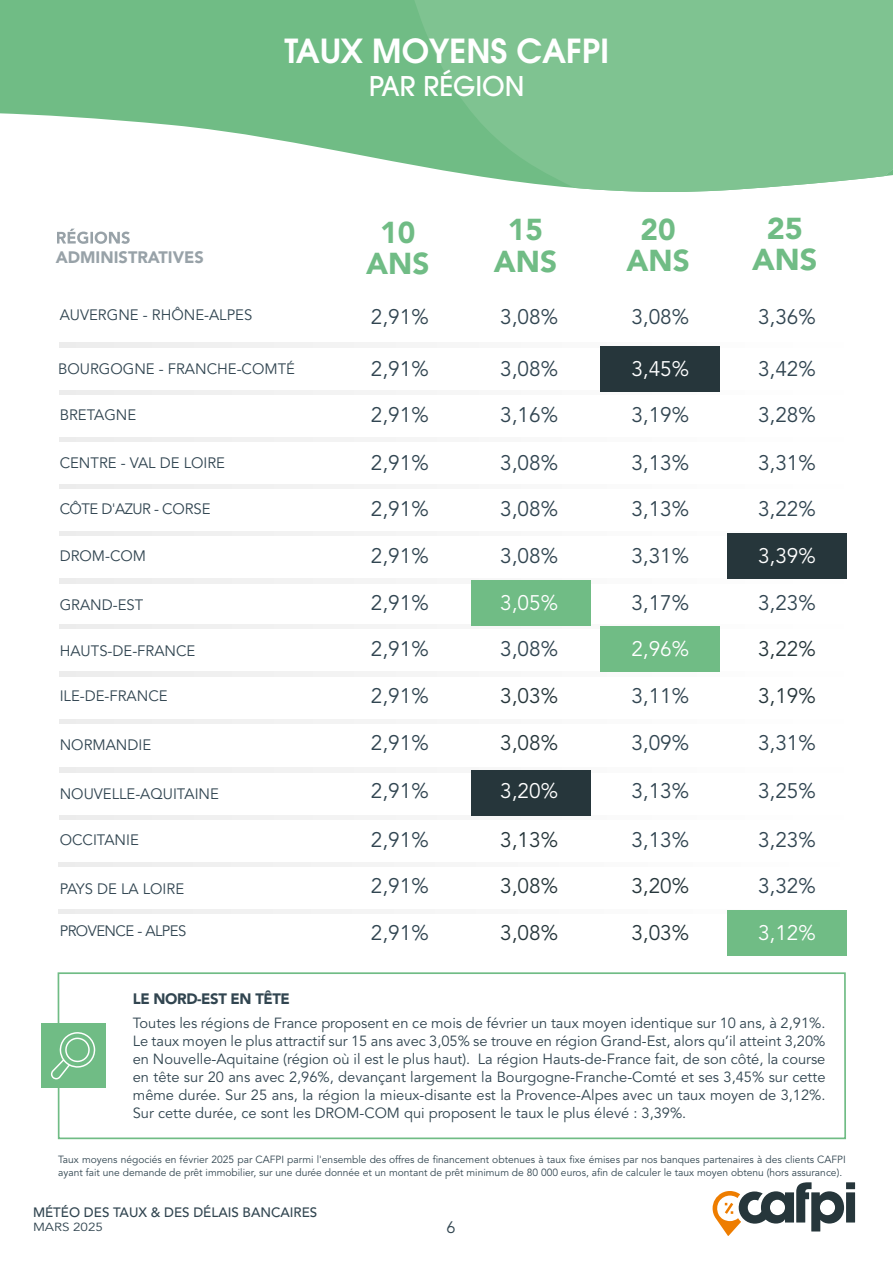
<style>
.page{position:relative;width:893px;height:1263px;background:#fff}
.page>*{position:absolute;margin:0;border:0;box-sizing:border-box;transform-origin:0 0}
.t1{font:600 33px "ITC Avant Garde Std";color:#fff}
.t2{font:900 30px/31.5px "Avenir LT Pro";color:#70bc85;text-align:center}
.t3{font:500 27px "ITC Avant Garde Std";color:#fff}
.t4{font:21px "Avenir LT Pro";color:#314551}
.t5{font:21px "Avenir LT Pro";color:#26363b}
.t6{font:21px "Avenir LT Pro";color:#fff}
.t7{font:900 16.5px "Avenir LT Pro";color:#98a2a8}
.t8{font:16.5px "Avenir LT Pro";color:#314550}
.t9{font:15px "Avenir LT Pro";color:#314551}
.t10{font:900 15px "Avenir LT Pro";letter-spacing:-.025em;color:#314550}
.t11{font:14.7px/18px "Avenir LT Pro";color:#314550;text-align:justify}
.t12{font:500 13.5px "Avenir LT Pro";color:#314550}
.t13{font:11.7px "Avenir LT Pro";color:#314550;scale:1.14 1}
.t14{font:10.35px/12.9px "Avenir LT Pro";color:#314550}
</style>
<div class="page">
<svg style="left:0;top:0;width:414px;height:165px;fill:#70bc85"></svg>
<svg style="left:414px;top:0;width:479px;height:192px;background:#82c494"></svg>
<svg style="left:57px;top:229px;width:73px;height:15px"></svg>
<svg style="left:713px;top:1182px;width:142px;height:54px"></svg>
<hr style="left:59px;top:343px;width:817px;height:4px;background:#f6f6f6">
<hr style="left:59px;top:390px;width:817px;height:4px;background:#f6f6f6">
<hr style="left:59px;top:532px;width:817px;height:4px;background:#f5f5f5">
<hr style="left:59px;top:437px;width:817px;height:4px;background:#f6f6f6">
<div style="left:59px;top:484px;width:817px;height:5px;background:#f6f6f6"></div>
<hr style="left:59px;top:579px;width:817px;height:4px;background:#f5f5f5">
<hr style="left:59px;top:625px;width:817px;height:4px;background:#f4f4f4">
<hr style="left:59px;top:768px;width:817px;height:4px;background:#f5f5f5">
<hr style="left:59px;top:672px;width:817px;height:4px;background:#f6f6f6">
<hr style="left:59px;top:719px;width:817px;height:4px;background:#f6f6f6">
<hr style="left:59px;top:815px;width:817px;height:4px;background:#f6f6f6">
<hr style="left:59px;top:862px;width:812px;height:4px;background:#f6f6f6">
<div style="left:59px;top:909px;width:812px;height:5px;background:#f4f4f4"></div>
<div style="left:600px;top:627px;width:119px;height:45px;background:#70bc85"></div>
<div style="left:472px;top:771px;width:119px;height:45px;background:#26363b"></div>
<div style="left:727px;top:911px;width:119px;height:45px;background:#70bc85"></div>
<div style="left:600px;top:347px;width:119px;height:45px;background:#26363b"></div>
<div style="left:472px;top:581px;width:119px;height:45px;background:#70bc85"></div>
<div style="left:727px;top:533px;width:119px;height:45px;background:#26363b"></div>
<div style="left:58px;top:972px;width:788px;height:167px;border:2px solid #70bc85"></div>
<div style="left:41px;top:1023px;width:64px;height:65px;background:#70bc85"></div>
<svg style="left:51px;top:1032px;width:45px;height:47px"></svg>
<h1 class="t1" style="left:284px;top:30px;width:326px">TAUX MOYENS CAFPI</h1>
<h3 class="t3" style="left:369px;top:69px;width:157px">PAR RÉGION</h3>
<p class="t7" style="left:56px;top:248px;width:150px">ADMINISTRATIVES</p>
<p class="t9" style="left:60px;top:306px;width:194px">AUVERGNE - RHÔNE-ALPES</p>
<h2 class="t2" style="left:366px;top:216px;width:65px">10<br>ANS</h2>
<h2 class="t2" style="left:494px;top:214px;width:65px">15<br>ANS</h2>
<h2 class="t2" style="left:627px;top:213px;width:65px">20<br>ANS</h2>
<h2 class="t2" style="left:752px;top:213px;width:67px">25<br>ANS</h2>
<h3 class="t4" style="left:371px;top:304px;width:59px">2,91%</h3>
<h3 class="t4" style="left:500px;top:304px;width:59px">3,08%</h3>
<h3 class="t4" style="left:631px;top:304px;width:59px">3,08%</h3>
<h3 class="t4" style="left:758px;top:304px;width:59px">3,36%</h3>
<p class="t9" style="left:58px;top:360px;width:238px">BOURGOGNE - FRANCHE-COMTÉ</p>
<p class="t9" style="left:60px;top:406px;width:78px">BRETAGNE</p>
<p class="t9" style="left:60px;top:454px;width:167px">CENTRE - VAL DE LOIRE</p>
<p class="t9" style="left:60px;top:499px;width:152px">CÔTE D'AZUR - CORSE</p>
<h3 class="t4" style="left:371px;top:356px;width:59px">2,91%</h3>
<h3 class="t4" style="left:500px;top:356px;width:59px">3,08%</h3>
<h3 class="t6" style="left:631px;top:356px;width:59px">3,45%</h3>
<h3 class="t4" style="left:758px;top:356px;width:59px">3,42%</h3>
<h3 class="t4" style="left:371px;top:402px;width:59px">2,91%</h3>
<h3 class="t4" style="left:500px;top:402px;width:59px">3,16%</h3>
<h3 class="t4" style="left:631px;top:402px;width:59px">3,19%</h3>
<h3 class="t4" style="left:758px;top:402px;width:59px">3,28%</h3>
<h3 class="t4" style="left:371px;top:450px;width:59px">2,91%</h3>
<h3 class="t4" style="left:500px;top:450px;width:59px">3,08%</h3>
<h3 class="t4" style="left:631px;top:450px;width:59px">3,13%</h3>
<h3 class="t4" style="left:758px;top:450px;width:59px">3,31%</h3>
<h3 class="t4" style="left:371px;top:496px;width:59px">2,91%</h3>
<h3 class="t4" style="left:500px;top:496px;width:59px">3,08%</h3>
<h3 class="t4" style="left:631px;top:496px;width:59px">3,13%</h3>
<h3 class="t4" style="left:758px;top:496px;width:59px">3,22%</h3>
<p class="t9" style="left:60px;top:547px;width:88px">DROM-COM</p>
<h3 class="t4" style="left:500px;top:543px;width:59px">3,08%</h3>
<h3 class="t4" style="left:371px;top:543px;width:59px">2,91%</h3>
<h3 class="t4" style="left:631px;top:543px;width:59px">3,31%</h3>
<h3 class="t6" style="left:758px;top:543px;width:59px">3,39%</h3>
<p class="t9" style="left:60px;top:596px;width:85px">GRAND-EST</p>
<p class="t9" style="left:60px;top:641px;width:137px">HAUTS-DE-FRANCE</p>
<p class="t9" style="left:60px;top:687px;width:109px">ILE-DE-FRANCE</p>
<p class="t9" style="left:60px;top:736px;width:93px">NORMANDIE</p>
<p class="t9" style="left:60px;top:785px;width:161px">NOUVELLE-AQUITAINE</p>
<p class="t9" style="left:60px;top:831px;width:81px">OCCITANIE</p>
<h3 class="t4" style="left:371px;top:590px;width:59px">2,91%</h3>
<h3 class="t6" style="left:500px;top:590px;width:59px">3,05%</h3>
<h3 class="t4" style="left:631px;top:590px;width:59px">3,17%</h3>
<h3 class="t4" style="left:758px;top:590px;width:59px">3,23%</h3>
<h3 class="t4" style="left:371px;top:637px;width:59px">2,91%</h3>
<h3 class="t4" style="left:500px;top:637px;width:59px">3,08%</h3>
<h3 class="t6" style="left:631px;top:637px;width:59px">2,96%</h3>
<h3 class="t5" style="left:758px;top:637px;width:59px">3,22%</h3>
<h3 class="t5" style="left:500px;top:683px;width:59px">3,03%</h3>
<h3 class="t4" style="left:371px;top:683px;width:59px">2,91%</h3>
<h3 class="t4" style="left:631px;top:683px;width:59px">3,11%</h3>
<h3 class="t5" style="left:758px;top:683px;width:59px">3,19%</h3>
<h3 class="t4" style="left:371px;top:730px;width:59px">2,91%</h3>
<h3 class="t5" style="left:500px;top:730px;width:59px">3,08%</h3>
<h3 class="t4" style="left:631px;top:730px;width:59px">3,09%</h3>
<h3 class="t4" style="left:758px;top:730px;width:59px">3,31%</h3>
<h3 class="t4" style="left:371px;top:779px;width:59px">2,91%</h3>
<h3 class="t6" style="left:500px;top:779px;width:59px">3,20%</h3>
<h3 class="t4" style="left:631px;top:779px;width:59px">3,13%</h3>
<h3 class="t4" style="left:758px;top:779px;width:59px">3,25%</h3>
<h3 class="t4" style="left:371px;top:827px;width:59px">2,91%</h3>
<h3 class="t5" style="left:500px;top:827px;width:59px">3,13%</h3>
<h3 class="t4" style="left:631px;top:827px;width:59px">3,13%</h3>
<h3 class="t4" style="left:758px;top:827px;width:59px">3,23%</h3>
<p class="t9" style="left:60px;top:880px;width:126px">PAYS DE LA LOIRE</p>
<h3 class="t4" style="left:371px;top:873px;width:59px">2,91%</h3>
<h3 class="t5" style="left:500px;top:873px;width:59px">3,08%</h3>
<h3 class="t5" style="left:631px;top:873px;width:59px">3,20%</h3>
<h3 class="t4" style="left:758px;top:874px;width:59px">3,32%</h3>
<p class="t9" style="left:60px;top:922px;width:128px">PROVENCE - ALPES</p>
<h3 class="t4" style="left:371px;top:921px;width:59px">2,91%</h3>
<h3 class="t5" style="left:500px;top:921px;width:59px">3,08%</h3>
<h3 class="t5" style="left:631px;top:921px;width:59px">3,03%</h3>
<h3 class="t6" style="left:758px;top:921px;width:59px">3,12%</h3>
<p class="t10" style="left:133px;top:989px;width:159px">LE NORD-EST EN TÊTE</p>
<p class="t11" style="left:133px;top:1014px;width:694px">Toutes les régions de France proposent en ce mois de février un taux moyen identique sur 10 ans, à 2,91%.<br>Le taux moyen le plus attractif sur 15 ans avec 3,05% se trouve en région Grand-Est, alors qu’il atteint 3,20% en Nouvelle-Aquitaine (région où il est le plus haut). La région Hauts-de-France fait, de son côté, la course en tête sur 20 ans avec 2,96%, devançant largement la Bourgogne-Franche-Comté et ses 3,45% sur cette même durée. Sur 25 ans, la région la mieux-disante est la Provence-Alpes avec un taux moyen de 3,12%.<br>Sur cette durée, ce sont les DROM-COM qui proposent le taux le plus élevé : 3,39%.</p>
<p class="t14" style="left:58px;top:1153px;width:789px">Taux moyens négociés en février 2025 par CAFPI parmi l'ensemble des offres de financement obtenues à taux fixe émises par nos banques partenaires à des clients CAFPI ayant fait une demande de prêt immobilier, sur une durée donnée et un montant de prêt minimum de 80 000 euros, afin de calculer le taux moyen obtenu (hors assurance).</p>
<p class="t12" style="left:33px;top:1204px;width:286px">MÉTÉO DES TAUX &amp; DES DÉLAIS BANCAIRES</p>
<p class="t13" style="left:33px;top:1219px;width:63px">MARS 2025</p>
<p class="t8" style="left:447px;top:1217px;width:11px">6</p>
</div>
